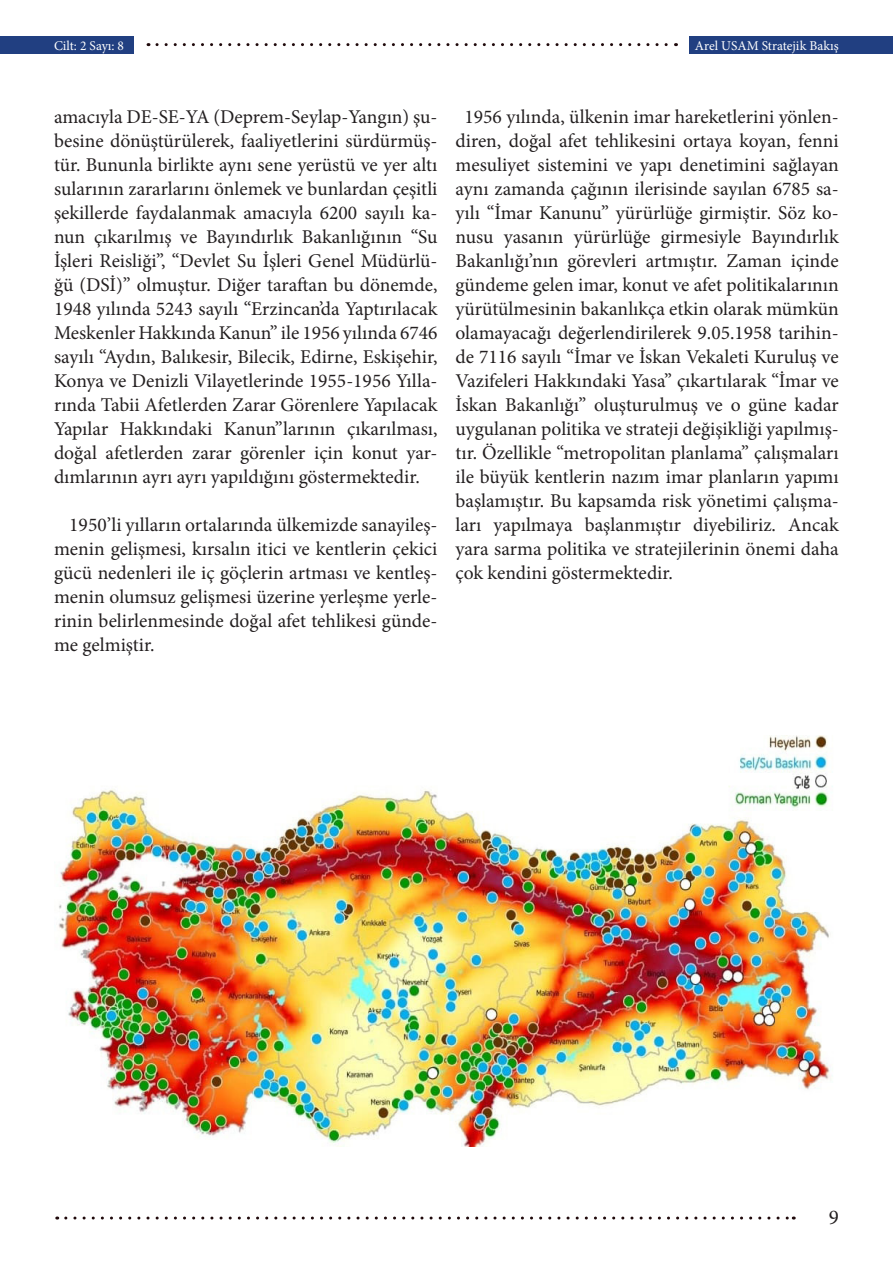
<style>
.page{position:relative;width:893px;height:1263px;background:#fff}
.page>*{position:absolute;margin:0;border:0;box-sizing:border-box;transform-origin:0 0}
.t1{font:21px "Minion Pro";color:#231f20}
.t2{font:19.5px/24px "Minion Pro";color:#231f20;text-align:justify}
.t3{font:13.5px "Minion Pro";color:#fff}
</style>
<div class="page">
<div style="left:689px;top:36px;width:204px;height:18px;background:#213f81"></div>
<svg style="left:157px;top:43px;width:519px;height:3px"></svg>
<svg style="left:66px;top:1216px;width:728px;height:3px"></svg>
<div style="left:0;top:36px;width:134px;height:18px;background:#213f81"></div>
<img style="left:58px;top:735px;width:775px;height:412px">
<p class="t3" style="left:54px;top:36px;width:72px">Cilt: 2 Sayı: 8</p>
<p class="t3" style="left:695px;top:37px;width:145px">Arel USAM Stratejik Bakış</p>
<p class="t2" style="left:54px;top:104px;width:385px">amacıyla DE-SE-YA (Deprem-Seylap-Yangın) şu&shy;besine dönüştürülerek, faaliyetlerini sürdürmüş&shy;tür. Bununla birlikte aynı sene yerüstü ve yer altı sularının zararlarını önlemek ve bunlardan çeşitli şekillerde faydalanmak amacıyla 6200 sayılı ka&shy;nun çıkarılmış ve Bayındırlık Bakanlığının “Su İşleri Reisliği”, “Devlet Su İşleri Genel Müdürlü&shy;ğü (DSİ)” olmuştur. Diğer taraftan bu dönemde, 1948 yılında 5243 sayılı “Erzincan’da Yaptırılacak Meskenler Hakkında Kanun” ile 1956 yılında 6746 sayılı “Aydın, Balıkesir, Bilecik, Edirne, Eskişehir, Konya ve Denizli Vilayetlerinde 1955-1956 Yılla&shy;rında Tabii Afetlerden Zarar Görenlere Yapılacak Yapılar Hakkındaki Kanun”larının çıkarılması, doğal afetlerden zarar görenler için konut yar&shy;dımlarının ayrı ayrı yapıldığını göstermektedir.</p>
<p class="t2" style="left:54px;top:512px;width:385px;text-indent:15px">1950’li yılların ortalarında ülkemizde sanayileş&shy;menin gelişmesi, kırsalın itici ve kentlerin çekici gücü nedenleri ile iç göçlerin artması ve kentleş&shy;menin olumsuz gelişmesi üzerine yerleşme yerle&shy;rinin belirlenmesinde doğal afet tehlikesi günde&shy;me gelmiştir.</p>
<p class="t2" style="left:455px;top:104px;width:385px;text-indent:9px">1956 yılında, ülkenin imar hareketlerini yönlen&shy;diren, doğal afet tehlikesini ortaya koyan, fenni mesuliyet sistemini ve yapı denetimini sağlayan aynı zamanda çağının ilerisinde sayılan 6785 sa&shy;yılı “İmar Kanunu” yürürlüğe girmiştir. Söz ko&shy;nusu yasanın yürürlüğe girmesiyle Bayındırlık Bakanlığı’nın görevleri artmıştır. Zaman içinde gündeme gelen imar, konut ve afet politikalarının yürütülmesinin bakanlıkça etkin olarak mümkün olamayacağı değerlendirilerek 9.05.1958 tarihin&shy;de 7116 sayılı “İmar ve İskan Vekaleti Kuruluş ve Vazifeleri Hakkındaki Yasa” çıkartılarak “İmar ve İskan Bakanlığı” oluşturulmuş ve o güne kadar uygulanan politika ve strateji değişikliği yapılmış&shy;tır. Özellikle “metropolitan planlama” çalışmaları ile büyük kentlerin nazım imar planların yapımı başlamıştır. Bu kapsamda risk yönetimi çalışma&shy;ları yapılmaya başlanmıştır diyebiliriz. Ancak yara sarma politika ve stratejilerinin önemi daha çok kendini göstermektedir.</p>
<p class="t1" style="left:829px;top:1203px;width:12px">9</p>
</div>
